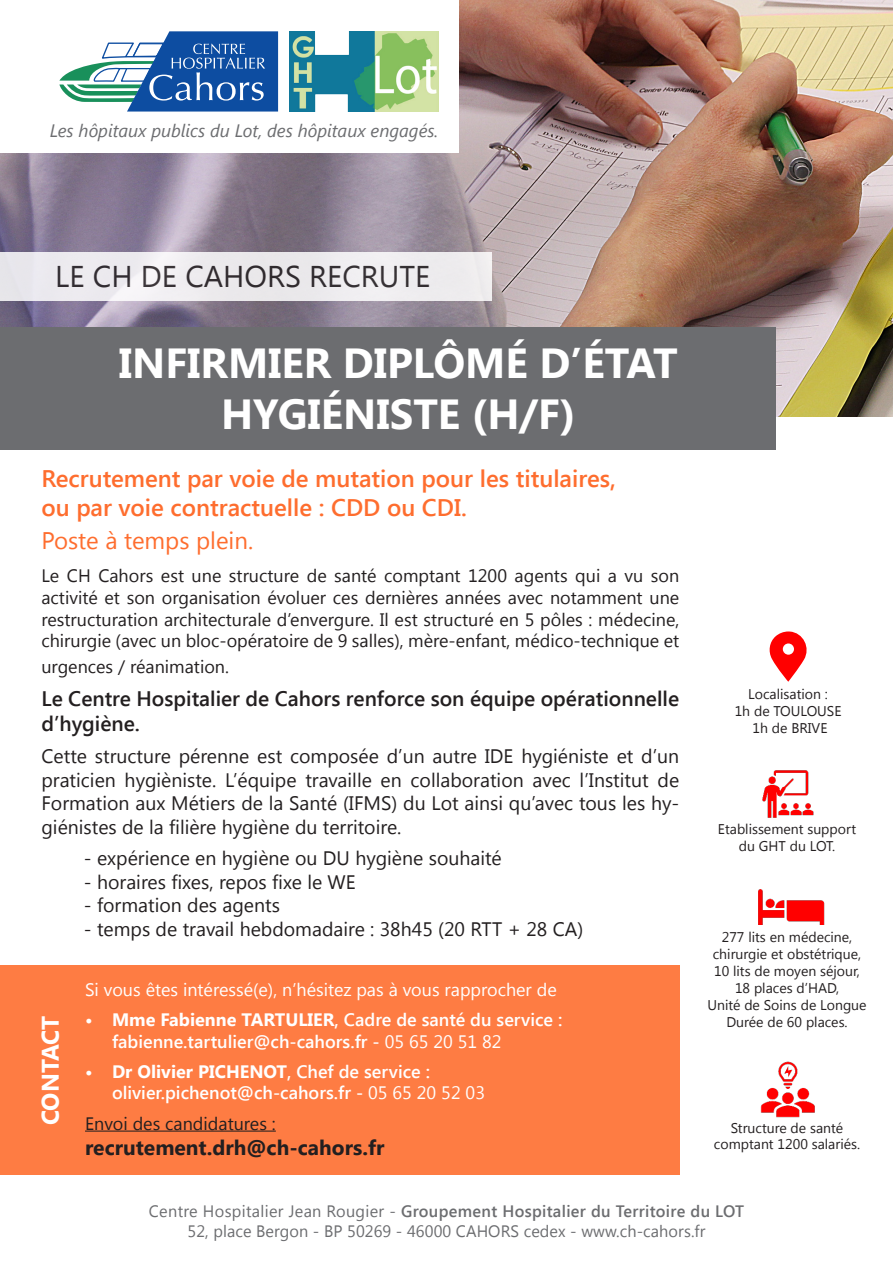
<style>
.page{position:relative;width:893px;height:1263px;background:#fff}
.page>*{position:absolute;margin:0;border:0;box-sizing:border-box;transform-origin:0 0}
.t1{font:700 42px/50.4px "Segoe UI";color:#fff;text-align:center}
.t2{font:30px "Segoe UI";color:#231f20}
.t3{font:600 24px/28.8px "Segoe UI";color:#fe6d2e}
.t4{font:24px "Segoe UI";color:#fe6d2e}
.t5{font:700 24px "Segoe UI";letter-spacing:-.005em;color:#fff}
.t6{font:600 21px/25.2px "Segoe UI";color:#231f20}
.t7{font:700 21px "Segoe UI";color:#231f20}
.t8{font:19.5px/23.4px "Segoe UI";color:#231f20;text-align:justify}
.t9{font:18px/21.6px "Segoe UI";color:#231f20;text-align:justify}
.t10{font:600 18px/21.6px "Segoe UI";color:#fff}
.t11{font:18px "Segoe UI";color:#fff}
.t12{font:italic 18px "Segoe UI";color:#6c6d70}
.t13{font:600 16.5px "Segoe UI";letter-spacing:.02em;color:#6c6d70}
.t14{font:16.5px "Segoe UI";letter-spacing:.005em;color:#6c6d70}
.t15{font:14.1px/16.8px "Segoe UI";color:#231f20;text-align:center}
.s1{font-weight:700}
.s2{font-weight:400}
</style>
<div class="page">
<img style="left:0;top:0;width:893px;height:417px">
<div style="left:0;top:327px;width:775px;height:122px;background:#6c6d70"></div>
<img style="left:760px;top:1061px;width:55px;height:57px">
<img style="left:758px;top:889px;width:67px;height:36px">
<img style="left:762px;top:770px;width:52px;height:48px">
<svg style="left:769px;top:631px;width:38px;height:51px"></svg>
<div style="left:0;top:966px;width:679px;height:209px;background:#fe7c43"></div>
<hr style="left:85px;top:1130px;width:191px;height:1px;background:#231f20">
<div style="left:0;top:252px;width:491px;height:48px;background:#edebee"></div>
<div style="left:0;top:0;width:459px;height:153px;background:#fff"></div>
<svg style="left:59px;top:31px;width:219px;height:81px"></svg>
<img style="left:289px;top:31px;width:149px;height:81px">
<p class="t12" style="left:50px;top:118px;width:390px">Les hôpitaux publics du Lot, des hôpitaux engagés.</p>
<h2 class="t2" style="left:55px;top:256px;width:377px">LE CH DE CAHORS RECRUTE</h2>
<p class="t1" style="left:119px;top:336px;width:560px">INFIRMIER DIPLÔMÉ D’ÉTAT<br>HYGIÉNISTE (H/F)</p>
<p class="t3" style="left:41px;top:463px;width:576px">Recrutement par voie de mutation pour les titulaires, ou par voie contractuelle : CDD ou CDI.</p>
<p class="t4" style="left:41px;top:524px;width:213px">Poste à temps plein.</p>
<p class="t9" style="left:41px;top:564px;width:639px">Le CH Cahors est une structure de santé comptant 1200 agents qui a vu son activité et son organisation évoluer ces dernières années avec notamment une restructuration architecturale d’envergure. Il est structuré en 5 pôles : médecine, chirurgie (avec un bloc-opératoire de 9 salles), mère-enfant, médico-technique et</p>
<p class="t9" style="left:41px;top:654px;width:189px">urgences / réanimation.</p>
<p class="t6" style="left:41px;top:685px;width:639px">Le Centre Hospitalier de Cahors renforce son équipe opérationnelle d’hygiène.</p>
<p class="t8" style="left:41px;top:744px;width:639px">Cette structure pérenne est composée d’un autre IDE hygiéniste et d’un praticien hygièniste. L’équipe travaille en collaboration avec l’Institut de Formation aux Métiers de la Santé (IFMS) du Lot ainsi qu’avec tous les hy&shy;giénistes de la filière hygiène du territoire.</p>
<p class="t8" style="left:84px;top:846px;width:419px">- expérience en hygiène ou DU hygiène souhaité</p>
<p class="t8" style="left:84px;top:869px;width:273px">- horaires fixes, repos fixe le WE</p>
<p class="t8" style="left:84px;top:893px;width:198px">- formation des agents</p>
<p class="t8" style="left:84px;top:916px;width:501px">- temps de travail hebdomadaire : 38h45 (20 RTT + 28 CA)</p>
<p class="t5" style="left:33px;top:1125px;width:111px;rotate:-90deg">CONTACT</p>
<p class="t11" style="left:85px;top:977px;width:473px">Si vous êtes intéressé(e), n’hésitez pas à vous rapprocher de</p>
<p class="t10" style="left:112px;top:1008px;width:452px;text-indent:-27px"><span class="s1">• Mme Fabienne TARTULIER</span>, Cadre de santé du service : fabienne.tartulier@ch-cahors.fr - <span class="s2">05 65 20 51 82</span></p>
<p class="t10" style="left:112px;top:1060px;width:374px;text-indent:-27px"><span class="s1">• Dr Olivier PICHENOT</span>, Chef de service : olivier.pichenot@ch-cahors.fr - <span class="s2">05 65 20 52 03</span></p>
<p class="t9" style="left:85px;top:1111px;width:192px">Envoi des candidatures :</p>
<p class="t7" style="left:85px;top:1132px;width:301px">recrutement.drh@ch-cahors.fr</p>
<p class="t15" style="left:735px;top:685px;width:108px">Localisation :<br>1h de TOULOUSE</p>
<p class="t15" style="left:753px;top:719px;width:76px">1h de BRIVE</p>
<p class="t15" style="left:718px;top:820px;width:140px">Etablissement support du GHT du LOT.</p>
<p class="t15" style="left:713px;top:928px;width:150px">277 lits en médecine, chirurgie et obstétrique,<br>10 lits de moyen séjour,<br>18 places d’HAD,</p>
<p class="t15" style="left:707px;top:996px;width:161px">Unité de Soins de Longue<br>Durée de 60 places.</p>
<p class="t15" style="left:714px;top:1118px;width:148px">Structure de santé comptant 1200 salariés.</p>
<p class="t13" style="left:149px;top:1200px;width:597px"><span class="s2">Centre Hospitalier Jean Rougier -</span> Groupement Hospitalier du Territoire du LOT</p>
<p class="t14" style="left:188px;top:1220px;width:519px">52, place Bergon - BP 50269 - 46000 CAHORS cedex - www.ch-cahors.fr</p>
</div>
